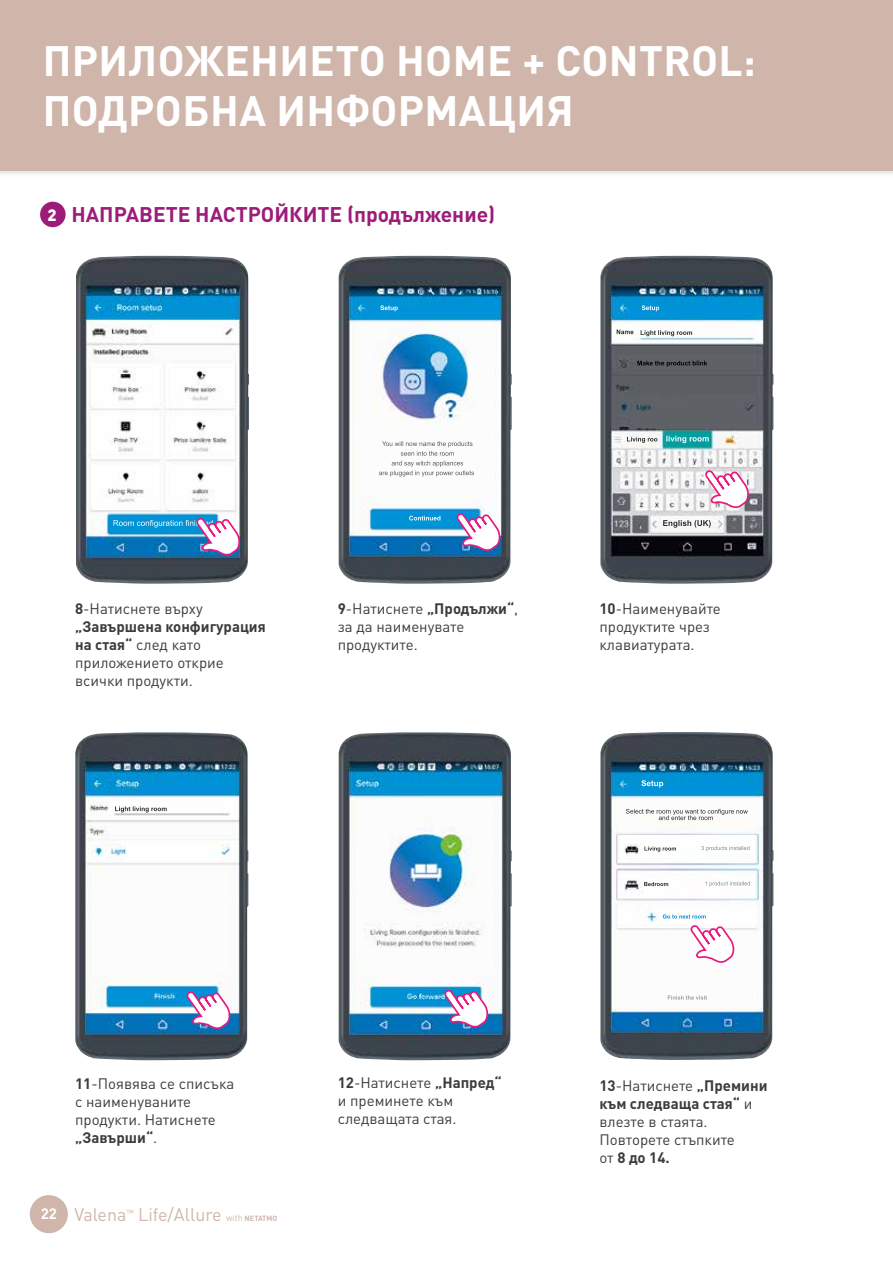
<style>
.page{position:relative;width:893px;height:1263px;background:#fff}
.page>*{position:absolute;margin:0;border:0;box-sizing:border-box;transform-origin:0 0}
.t1{font:700 42px/49.5px "DIN Pro";letter-spacing:.01em;color:#fff}
.t2{font:700 21px "DIN Pro";color:#9d1c79}
.t3{font:18px "DIN Pro";color:#d0b6aa}
.t4{font:15px/18px "DIN Pro";color:#3c3c3b}
.t5{font:700 7.5px "DIN Pro";color:#d0b6aa}
.s1{font-weight:900;font-size:16.35px;color:#fff}
.s2{font-weight:700}
.s3{font-weight:700;font-size:15px;color:#fff}
.s4{font-weight:400;font-size:9px}
</style>
<div class="page">
<div style="left:0;top:0;width:893px;height:178px;background:#000;opacity:.28"></div>
<div style="left:0;top:0;width:893px;height:170px;background:#d0b6aa"></div>
<img style="left:600px;top:732px;width:173px;height:328px">
<img style="left:668px;top:995px;width:39px;height:5px">
<img style="left:663px;top:914px;width:43px;height:4px">
<img style="left:701px;top:846px;width:48px;height:4px">
<img style="left:705px;top:881px;width:45px;height:4px">
<img style="left:626px;top:809px;width:122px;height:6px">
<img style="left:666px;top:815px;width:47px;height:5px">
<img style="left:641px;top:780px;width:22px;height:8px">
<img style="left:644px;top:846px;width:32px;height:6px">
<img style="left:644px;top:882px;width:24px;height:4px">
<svg style="left:690px;top:923px;width:46px;height:44px"></svg>
<img style="left:339px;top:732px;width:173px;height:328px">
<svg style="left:443px;top:988px;width:47px;height:44px"></svg>
<img style="left:75px;top:732px;width:173px;height:328px">
<img style="left:115px;top:806px;width:52px;height:6px">
<svg style="left:186px;top:989px;width:47px;height:44px"></svg>
<img style="left:600px;top:256px;width:173px;height:328px">
<img style="left:663px;top:520px;width:48px;height:8px">
<img style="left:637px;top:361px;width:70px;height:6px">
<img style="left:641px;top:330px;width:51px;height:6px">
<img style="left:627px;top:437px;width:30px;height:6px">
<img style="left:666px;top:436px;width:43px;height:7px">
<img style="left:617px;top:329px;width:17px;height:5px">
<img style="left:642px;top:305px;width:17px;height:6px">
<svg style="left:704px;top:468px;width:47px;height:44px"></svg>
<img style="left:339px;top:256px;width:173px;height:328px">
<img style="left:380px;top:305px;width:18px;height:6px">
<img style="left:382px;top:441px;width:90px;height:6px">
<svg style="left:401px;top:452px;width:13px;height:4px"></svg>
<img style="left:417px;top:451px;width:37px;height:5px">
<img style="left:399px;top:461px;width:64px;height:6px">
<img style="left:394px;top:470px;width:80px;height:6px">
<img style="left:409px;top:516px;width:31px;height:4px">
<svg style="left:456px;top:511px;width:47px;height:44px"></svg>
<img style="left:76px;top:256px;width:173px;height:328px">
<img style="left:114px;top:520px;width:81px;height:6px">
<svg style="left:195px;top:516px;width:47px;height:44px"></svg>
<div style="left:40px;top:202px;width:26px;height:25px;background:#9d1c79;border-radius:50%"></div>
<div style="left:30px;top:1195px;width:38px;height:38px;background:#d0b6aa;border-radius:50%"></div>
<h1 class="t1" style="left:43px;top:31px;width:715px">ПРИЛОЖЕНИЕТО HOME + CONTROL:<br>ПОДРОБНА ИНФОРМАЦИЯ</h1>
<h2 class="t2" style="left:48px;top:197px;width:449px"><span class="s1">2</span> НАПРАВЕТЕ НАСТРОЙКИТЕ (продължение)</h2>
<p class="t4" style="left:75px;top:599px;width:192px"><span class="s2">8</span>-Натиснете върху <span class="s2">„Завършена конфигурация на стая“</span> след като приложението открие всички продукти.</p>
<p class="t4" style="left:338px;top:599px;width:182px"><span class="s2">9</span>-Натиснете <span class="s2">„Продължи“</span>, за да наименувате продуктите.</p>
<p class="t4" style="left:599px;top:599px;width:123px"><span class="s2">10</span>-Наименувайте продуктите чрез клавиатурата.</p>
<p class="t4" style="left:75px;top:1074px;width:161px"><span class="s2">11</span>-Появява се списъка с наименуваните продукти. Натиснете <span class="s2">„Завърши“</span>.</p>
<p class="t4" style="left:338px;top:1073px;width:165px"><span class="s2">12</span>-Натиснете <span class="s2">„Напред“ </span>и преминете към следващата стая.</p>
<p class="t4" style="left:599px;top:1076px;width:170px"><span class="s2">13</span>-Натиснете <span class="s2">„Премини към следваща стая“</span> и влезте в стаята.<br>Повторете стъпките<br>от <span class="s2">8 до 14.</span></p>
<p class="t3" style="left:41px;top:1202px;width:183px"><span class="s3">22</span> Valena<sup>™</sup> Life/Allure</p>
<p class="t5" style="left:226px;top:1211px;width:53px"><span class="s4">with</span> NETATMO</p>
</div>
